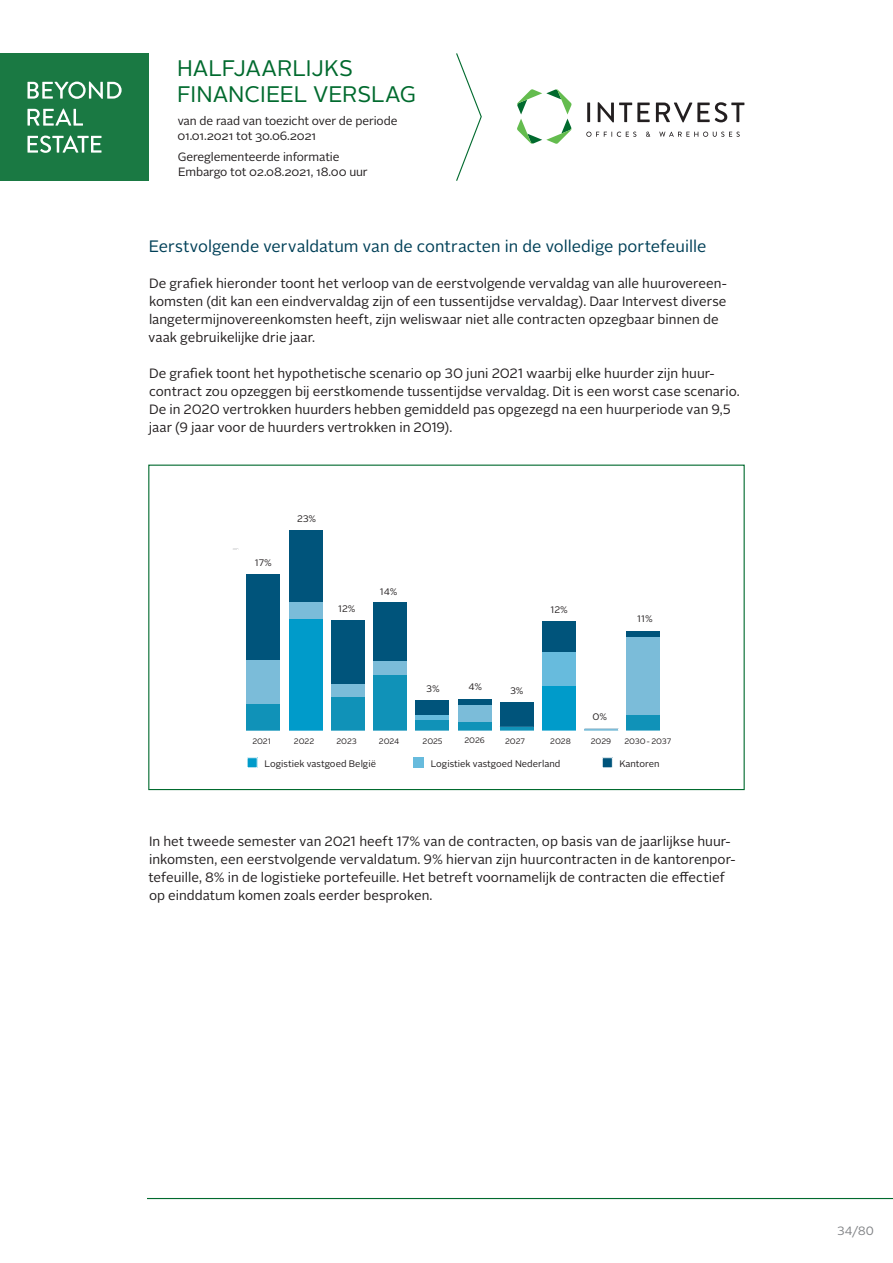
<style>
.page{position:relative;width:893px;height:1263px;background:#fff}
.page>*{position:absolute;margin:0;border:0;box-sizing:border-box;transform-origin:0 0}
.t1{font:22.5px/25.5px "Alright Sans";letter-spacing:-.005em;color:#016a2e}
.Body{font:16.5px "Alright Sans";color:#004058}
.Body-2{font:13.5px/18px "Alright Sans";color:#231f20}
.t2{font:12px/15px "Alright Sans";letter-spacing:-.01em;color:#231f20}
.t3{font:12px "Alright Sans";color:#808285}
.t4{font:9.45px "Alright Sans";color:#231f20}
.t5{font:7.8px "Alright Sans";color:#231f20}
</style>
<div class="page">
<hr style="left:147px;top:1198px;width:746px;height:1px;background:#016a2e">
<svg style="left:456px;top:53px;width:26px;height:128px"></svg>
<div style="left:0;top:53px;width:149px;height:128px;background:#1a7943"></div>
<svg style="left:28px;top:136px;width:74px;height:17px"></svg>
<svg style="left:28px;top:109px;width:55px;height:17px"></svg>
<svg style="left:28px;top:82px;width:94px;height:17px"></svg>
<svg style="left:517px;top:89px;width:55px;height:55px"></svg>
<svg style="left:586px;top:132px;width:50px;height:5px"></svg>
<svg style="left:646px;top:132px;width:4px;height:5px"></svg>
<svg style="left:659px;top:132px;width:81px;height:5px"></svg>
<hr style="left:587px;top:103px;width:3px;height:19px;background:#231f20">
<svg style="left:598px;top:102px;width:52px;height:20px"></svg>
<svg style="left:656px;top:102px;width:88px;height:20px"></svg>
<div style="left:247px;top:575px;width:33px;height:85px;background:#00547b"></div>
<div style="left:289px;top:530px;width:34px;height:72px;background:#00547b"></div>
<div style="left:331px;top:620px;width:34px;height:64px;background:#00547b"></div>
<div style="left:373px;top:602px;width:34px;height:60px;background:#00547b"></div>
<div style="left:415px;top:700px;width:34px;height:15px;background:#00547b"></div>
<div style="left:458px;top:699px;width:33px;height:6px;background:#00547b"></div>
<div style="left:500px;top:703px;width:34px;height:24px;background:#00547b"></div>
<div style="left:542px;top:621px;width:34px;height:32px;background:#00547b"></div>
<div style="left:626px;top:631px;width:34px;height:6px;background:#00547b"></div>
<div style="left:247px;top:660px;width:33px;height:44px;background:#7bbcd9"></div>
<div style="left:289px;top:602px;width:34px;height:17px;background:#7bbcd9"></div>
<div style="left:331px;top:684px;width:34px;height:13px;background:#7bbcd9"></div>
<div style="left:373px;top:662px;width:34px;height:13px;background:#7bbcd9"></div>
<div style="left:415px;top:715px;width:34px;height:5px;background:#67bbdd"></div>
<div style="left:458px;top:705px;width:33px;height:17px;background:#7bbcd9"></div>
<div style="left:542px;top:653px;width:34px;height:33px;background:#67bbdd"></div>
<hr style="left:584px;top:729px;width:34px;height:1px;background:#7bbcd9">
<div style="left:626px;top:637px;width:34px;height:78px;background:#7bbcd9"></div>
<div style="left:247px;top:704px;width:33px;height:26px;background:#1092b8"></div>
<div style="left:289px;top:619px;width:34px;height:111px;background:#009bca"></div>
<div style="left:331px;top:697px;width:34px;height:33px;background:#1092b8"></div>
<div style="left:373px;top:675px;width:34px;height:55px;background:#1092b8"></div>
<div style="left:415px;top:720px;width:34px;height:10px;background:#1092b8"></div>
<div style="left:458px;top:722px;width:33px;height:8px;background:#1092b8"></div>
<hr style="left:500px;top:727px;width:34px;height:3px;background:#1092b8">
<div style="left:542px;top:686px;width:34px;height:44px;background:#009bca"></div>
<div style="left:626px;top:715px;width:34px;height:15px;background:#1092b8"></div>
<div style="left:602px;top:758px;width:10px;height:10px;background:#00547b"></div>
<div style="left:602px;top:757px;width:11px;height:11px;border:1px solid #fff"></div>
<div style="left:247px;top:758px;width:10px;height:10px;background:#009bca"></div>
<div style="left:247px;top:757px;width:11px;height:11px;border:1px solid #fff"></div>
<div style="left:413px;top:758px;width:10px;height:10px;background:#67bbdd"></div>
<h1 class="t1" style="left:177px;top:56px;width:241px">HALFJAARLIJKS<br>FINANCIEEL VERSLAG</h1>
<p class="t2" style="left:177px;top:113px;width:222px">van de raad van toezicht over de periode<br>01.01.2021 tot 30.06.2021</p>
<p class="t2" style="left:178px;top:150px;width:192px">Gereglementeerde informatie<br>Embargo tot 02.08.2021, 18.00 uur</p>
<p class="Body" style="left:149px;top:235px;width:559px">Eerstvolgende vervaldatum van de contracten in de volledige portefeuille</p>
<p class="Body-2" style="left:148px;top:275px;width:580px">De grafiek hieronder toont het verloop van de eerstvolgende vervaldag van alle huurovereen&shy;komsten (dit kan een eindvervaldag zijn of een tussentijdse vervaldag). Daar Intervest diverse langetermijnovereenkomsten heeft, zijn weliswaar niet alle contracten opzegbaar binnen de vaak gebruikelijke drie jaar.</p>
<p class="Body-2" style="left:149px;top:365px;width:592px">De grafiek toont het hypothetische scenario op 30 juni 2021 waarbij elke huurder zijn huur&shy;contract zou opzeggen bij eerstkomende tussentijdse vervaldag. Dit is een worst case scenario.<br>De in 2020 vertrokken huurders hebben gemiddeld pas opgezegd na een huurperiode van 9,5 jaar (9 jaar voor de huurders vertrokken in 2019).</p>
<p class="t4" style="left:255px;top:556px;width:19px">17%</p>
<p class="t4" style="left:297px;top:512px;width:21px">23%</p>
<p class="t4" style="left:380px;top:585px;width:19px">14%</p>
<p class="t4" style="left:338px;top:602px;width:19px">12%</p>
<p class="t4" style="left:550px;top:604px;width:19px">12%</p>
<p class="t4" style="left:426px;top:682px;width:15px">3%</p>
<p class="t4" style="left:468px;top:680px;width:15px">4%</p>
<p class="t4" style="left:510px;top:684px;width:15px">3%</p>
<p class="t4" style="left:592px;top:710px;width:16px">0%</p>
<p class="t4" style="left:637px;top:612px;width:17px">11%</p>
<p class="t5" style="left:252px;top:736px;width:20px">2021</p>
<p class="t5" style="left:294px;top:736px;width:22px">2022</p>
<p class="t5" style="left:336px;top:736px;width:22px">2023</p>
<p class="t5" style="left:379px;top:736px;width:22px">2024</p>
<p class="t5" style="left:422px;top:736px;width:22px">2025</p>
<p class="t5" style="left:464px;top:735px;width:22px">2026</p>
<p class="t5" style="left:505px;top:736px;width:21px">2027</p>
<p class="t5" style="left:550px;top:736px;width:22px">2028</p>
<p class="t5" style="left:591px;top:736px;width:22px">2029</p>
<p class="t5" style="left:624px;top:736px;width:48px">2030 - 2037</p>
<p class="t4" style="left:265px;top:757px;width:113px">Logistiek vastgoed België</p>
<p class="t4" style="left:431px;top:757px;width:131px">Logistiek vastgoed Nederland</p>
<p class="t4" style="left:619px;top:757px;width:42px">Kantoren</p>
<p class="Body-2" style="left:148px;top:833px;width:588px">In het tweede semester van 2021 heeft 17% van de contracten, op basis van de jaarlijkse huur&shy;inkomsten, een eerstvolgende vervaldatum. 9% hiervan zijn huurcontracten in de kantorenpor&shy;tefeuille, 8% in de logistieke portefeuille. Het betreft voornamelijk de contracten die effectief op einddatum komen zoals eerder besproken.</p>
<p class="t3" style="left:837px;top:1223px;width:38px">34/80</p>
</div>
